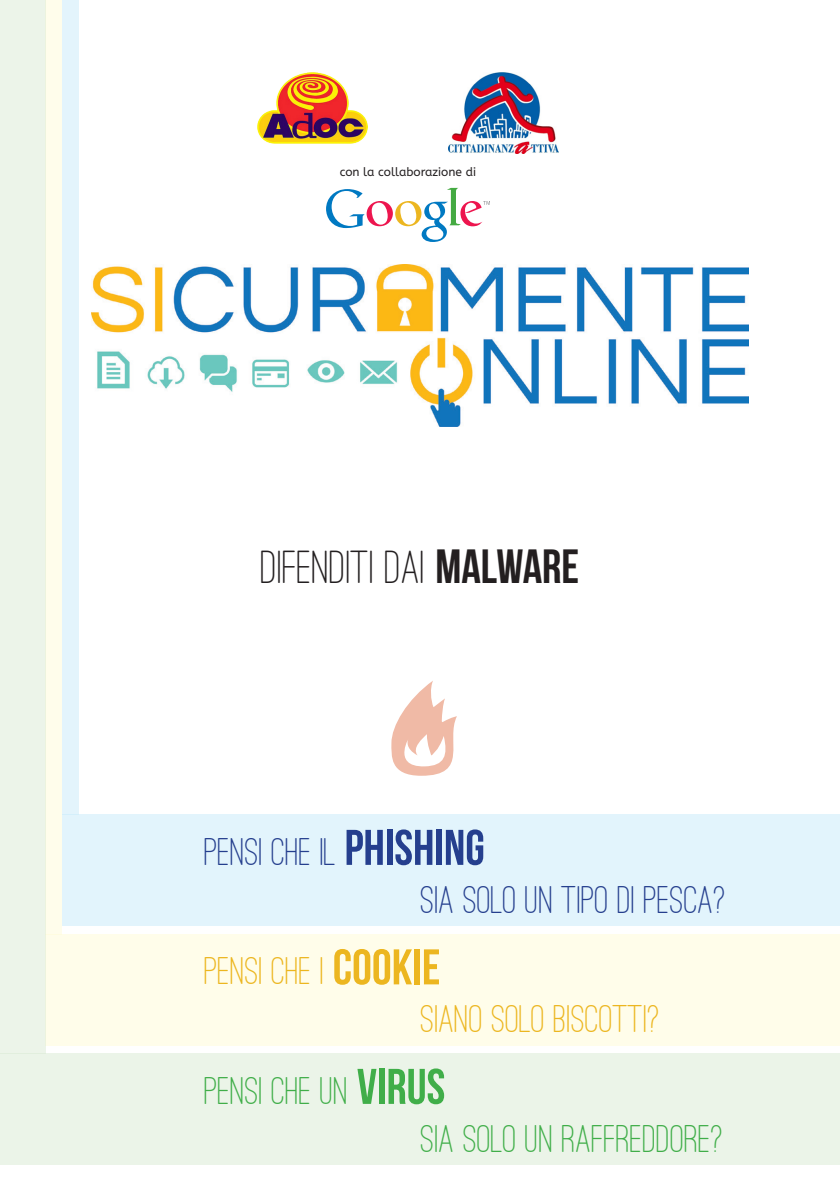
<style>
.page{position:relative;width:840px;height:1191px;background:#fff}
.page>*{position:absolute;margin:0;border:0;box-sizing:border-box;transform-origin:0 0}
.t1{font:500 48px "Ostrich Sans Rounded";color:#231f20}
.t2{font:500 40px "Ostrich Sans Rounded";color:#253f8e}
.t3{font:500 40px "Ostrich Sans Rounded";color:#40ae49}
.t4{font:500 40px "Ostrich Sans Rounded";color:#ecb620}
.t5{font:12px "A Bee Zee";color:#231f20}
.s1{font-family:"Bebas Neue";font-weight:400}
.s2{font-family:"Bebas Neue";font-weight:400;font-size:50px}
</style>
<div class="page">
<img style="left:448px;top:72px;width:110px;height:81px">
<svg style="left:326px;top:188px;width:163px;height:54px"></svg>
<img style="left:257px;top:72px;width:110px;height:72px">
<img style="left:91px;top:265px;width:657px;height:162px">
<div style="left:62px;top:814px;width:777px;height:112px;background:#e2f4fc"></div>
<div style="left:45px;top:934px;width:794px;height:111px;background:#fffdea"></div>
<div style="left:0;top:1053px;width:839px;height:112px;background:#ebf4e8"></div>
<div style="left:62px;top:0;width:16px;height:814px;background:#e3f4fc"></div>
<div style="left:45px;top:0;width:17px;height:934px;background:#fffdeb"></div>
<div style="left:0;top:0;width:45px;height:1053px;background:#ecf4e9"></div>
<svg style="left:391px;top:681px;width:66px;height:94px"></svg>
<p class="t5" style="left:339px;top:165px;width:138px">con la collaborazione di</p>
<p class="t1" style="left:260px;top:538px;width:320px">DIFENDITI DAI <span class="s1">MALWARE</span></p>
<p class="t2" style="left:204px;top:827px;width:282px">PENSI CHE IL <span class="s2">PHISHING</span></p>
<p class="t2" style="left:420px;top:875px;width:306px">SIA SOLO UN TIPO DI PESCA?</p>
<p class="t4" style="left:204px;top:947px;width:237px">PENSI CHE I <span class="s2">COOKIE</span></p>
<p class="t4" style="left:420px;top:995px;width:240px">SIANO SOLO BISCOTTI?</p>
<p class="t3" style="left:204px;top:1066px;width:242px">PENSI CHE UN <span class="s2">VIRUS</span></p>
<p class="t3" style="left:420px;top:1114px;width:304px">SIA SOLO UN RAFFREDDORE?</p>
</div>
